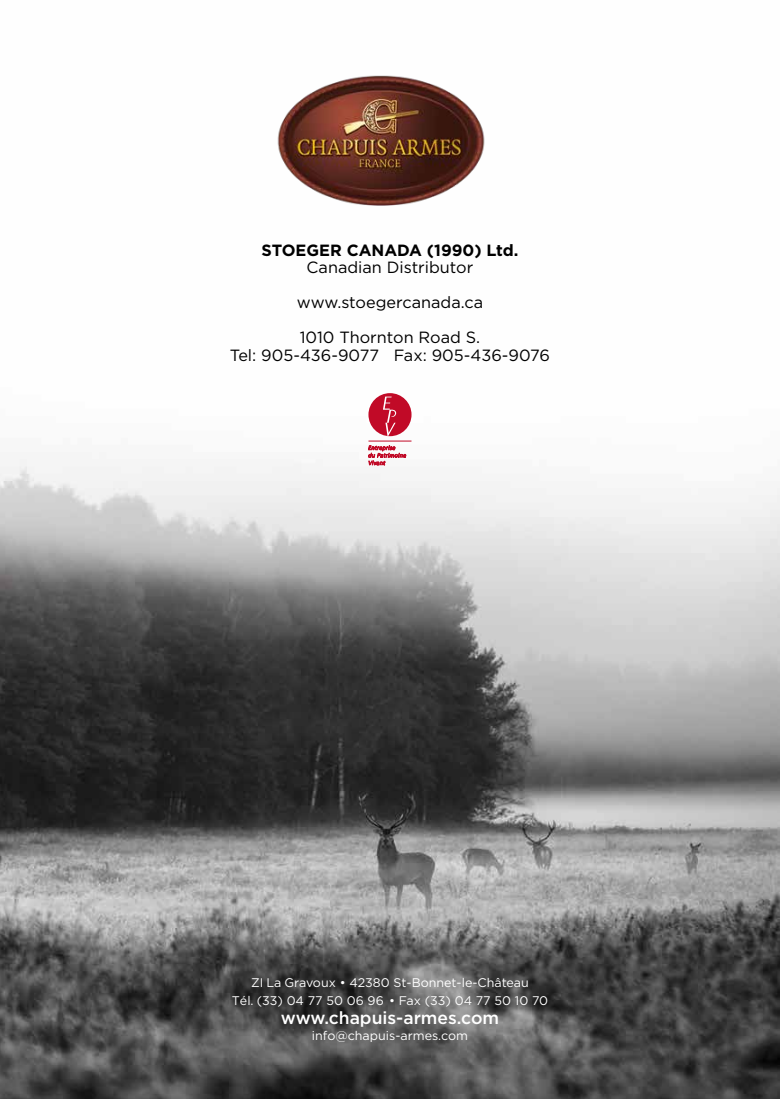
<style>
.page{position:relative;width:780px;height:1099px;background:#fff}
.page>*{position:absolute;margin:0;border:0;box-sizing:border-box;transform-origin:0 0}
.t1{font:500 17.5px "Gotham";color:#fff}
.t2{font:16.25px/35px "Gotham";color:#000;text-align:center}
.t3{font:700 16.25px "Gotham";color:#000}
.t4{font:12.5px/17.5px "Gotham";color:#fff;text-align:center}
</style>
<div class="page">
<img style="left:0;top:393px;width:780px;height:705px">
<hr style="left:368px;top:441px;width:43px;height:1px;background:#c10a27">
<div style="left:368px;top:393px;width:43px;height:43px;background:#c10a27;border-radius:50%"></div>
<svg style="left:383px;top:396px;width:14px;height:40px"></svg>
<svg style="left:368px;top:443px;width:38px;height:23px"></svg>
<img style="left:277px;top:75px;width:208px;height:131px">
<h2 class="t3" style="left:261px;top:240px;width:258px">STOEGER CANADA (1990) Ltd.</h2>
<h2 class="t2" style="left:297px;top:249px;width:188px">Canadian Distributor www.stoegercanada.ca<br>1010 Thornton Road S.</h2>
<h2 class="t2" style="left:230px;top:337px;width:322px">Tel: 905-436-9077 Fax: 905-436-9076</h2>
<p class="t4" style="left:232px;top:973px;width:318px">ZI La Gravoux • 42380 St-Bonnet-le-Château<br>Tél. (33) 04 77 50 06 96 • Fax (33) 04 77 50 10 70</p>
<h1 class="t1" style="left:281px;top:1007px;width:220px">www.chapuis-armes.com</h1>
<p class="t4" style="left:312px;top:1026px;width:157px">info@chapuis-armes.com</p>
</div>
